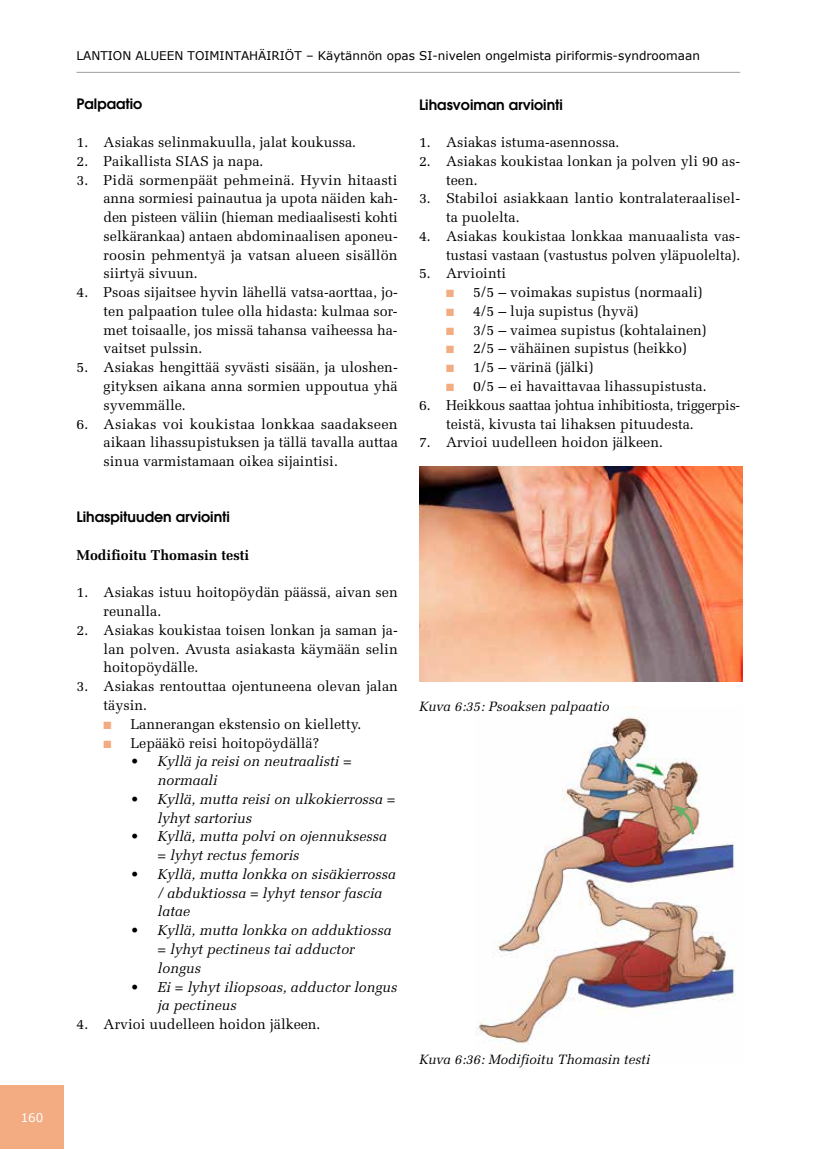
<style>
.page{position:relative;width:821px;height:1149px;background:#fff}
.page>*{position:absolute;margin:0;border:0;box-sizing:border-box;transform-origin:0 0}
.t1{font:14.25px/18.8px "Melior";color:#000;text-align:justify}
.t2{font:italic 14.25px/18.8px "Melior";color:#000}
.t3{font:600 14.25px "Avant Garde";color:#000}
.t4{font:700 14.25px "Melior";color:#000}
.t5{font:italic 13.5px "Melior";color:#000}
.t6{font:12px "Verdana";color:#000}
.t7{font:12px "Verdana";color:#fff}
.s1{color:#f3ab81}
.s2{font-style:normal}
</style>
<div class="page">
<hr style="left:77px;top:72px;width:663px;height:1px;background:#9d9d9c">
<div style="left:0;top:1084px;width:64px;height:64px;background:#f3ab81"></div>
<img style="left:476px;top:706px;width:260px;height:338px">
<img style="left:419px;top:466px;width:323px;height:215px">
<svg style="left:673px;top:804px;width:23px;height:33px"></svg>
<p class="t7" style="left:21px;top:1109px;width:24px">160</p>
<p class="t6" style="left:77px;top:48px;width:625px">LANTION ALUEEN TOIMINTAHÄIRIÖT – Käytännön opas SI-nivelen ongelmista piriformis-syndroomaan</p>
<p class="t3" style="left:77px;top:95px;width:67px">Palpaatio</p>
<p class="t1" style="left:77px;top:133px;width:281px">1. Asiakas selinmakuulla, jalat koukussa.</p>
<p class="t1" style="left:77px;top:151px;width:188px">2. Paikallista SIAS ja napa.</p>
<p class="t1" style="left:104px;top:170px;width:296px;text-indent:-27px">3. Pidä sormenpäät pehmeinä. Hyvin hitaasti anna sormiesi painautua ja upota näiden kah&shy;den pisteen väliin (hieman mediaalisesti kohti selkärankaa) antaen abdominaalisen aponeu&shy;roosin pehmentyä ja vatsan alueen sisällön siirtyä sivuun.</p>
<p class="t1" style="left:104px;top:283px;width:296px;text-indent:-27px">4. Psoas sijaitsee hyvin lähellä vatsa-aorttaa, jo&shy;ten palpaation tulee olla hidasta: kulmaa sor&shy;met toisaalle, jos missä tahansa vaiheessa ha&shy;vaitset pulssin.</p>
<p class="t1" style="left:104px;top:358px;width:296px;text-indent:-27px">5. Asiakas hengittää syvästi sisään, ja uloshen&shy;gityksen aikana anna sormien uppoutua yhä syvemmälle.</p>
<p class="t1" style="left:104px;top:414px;width:296px;text-indent:-27px">6. Asiakas voi koukistaa lonkkaa saadakseen aikaan lihassupistuksen ja tällä tavalla auttaa sinua varmistamaan oikea sijaintisi.</p>
<p class="t3" style="left:77px;top:507px;width:155px">Lihaspituuden arviointi</p>
<p class="t4" style="left:77px;top:546px;width:174px">Modifioitu Thomasin testi</p>
<p class="t1" style="left:104px;top:583px;width:296px;text-indent:-27px">1. Asiakas istuu hoitopöydän päässä, aivan sen reunalla.</p>
<p class="t1" style="left:104px;top:620px;width:296px;text-indent:-27px">2. Asiakas koukistaa toisen lonkan ja saman ja&shy;lan polven. Avusta asiakasta käymään selin hoitopöydälle.</p>
<p class="t1" style="left:104px;top:676px;width:296px;text-indent:-27px">3. Asiakas rentouttaa ojentuneena olevan jalan täysin.</p>
<p class="t1" style="left:104px;top:714px;width:259px"><span class="s1">■</span> Lannerangan ekstensio on kielletty.</p>
<p class="t1" style="left:104px;top:733px;width:217px"><span class="s1">■</span> Lepääkö reisi hoitopöydällä?</p>
<p class="t2" style="left:158px;top:751px;width:195px;text-indent:-27px"><span class="s2">•</span> Kyllä ja reisi on neutraalisti = normaali</p>
<p class="t2" style="left:158px;top:789px;width:239px;text-indent:-27px"><span class="s2">•</span> Kyllä, mutta reisi on ulkokierrossa = lyhyt sartorius</p>
<p class="t2" style="left:158px;top:827px;width:231px;text-indent:-27px"><span class="s2">•</span> Kyllä, mutta polvi on ojennuksessa = lyhyt rectus femoris</p>
<p class="t2" style="left:158px;top:864px;width:240px;text-indent:-27px"><span class="s2">•</span> Kyllä, mutta lonkka on sisäkierrossa / abduktiossa = lyhyt tensor fascia latae</p>
<p class="t2" style="left:158px;top:920px;width:235px;text-indent:-27px"><span class="s2">•</span> Kyllä, mutta lonkka on adduktiossa = lyhyt pectineus tai adductor longus</p>
<p class="t2" style="left:158px;top:977px;width:241px;text-indent:-27px"><span class="s2">•</span> Ei = lyhyt iliopsoas, adductor longus ja pectineus</p>
<p class="t1" style="left:77px;top:1014px;width:245px">4. Arvioi uudelleen hoidon jälkeen.</p>
<p class="t3" style="left:419px;top:95px;width:145px">Lihasvoiman arviointi</p>
<p class="t1" style="left:419px;top:133px;width:202px">1. Asiakas istuma-asennossa.</p>
<p class="t1" style="left:446px;top:152px;width:296px;text-indent:-27px">2. Asiakas koukistaa lonkan ja polven yli 90 as&shy;teen.</p>
<p class="t1" style="left:446px;top:189px;width:296px;text-indent:-27px">3. Stabiloi asiakkaan lantio kontralateraalisel&shy;ta puolelta.</p>
<p class="t1" style="left:419px;top:226px;width:323px;text-align:right">4. Asiakas koukistaa lonkkaa manuaalista vas&shy;tustasi vastaan (vastustus polven yläpuolelta).</p>
<p class="t1" style="left:419px;top:264px;width:89px">5. Arviointi</p>
<p class="t1" style="left:446px;top:283px;width:258px"><span class="s1">■</span> 5/5 – voimakas supistus (normaali)</p>
<p class="t1" style="left:446px;top:301px;width:194px"><span class="s1">■</span> 4/5 – luja supistus (hyvä)</p>
<p class="t1" style="left:446px;top:320px;width:262px"><span class="s1">■</span> 3/5 – vaimea supistus (kohtalainen)</p>
<p class="t1" style="left:446px;top:339px;width:242px"><span class="s1">■</span> 2/5 – vähäinen supistus (heikko)</p>
<p class="t1" style="left:446px;top:358px;width:149px"><span class="s1">■</span> 1/5 – värinä (jälki)</p>
<p class="t1" style="left:446px;top:376px;width:262px"><span class="s1">■</span> 0/5 – ei havaittavaa lihassupistusta.</p>
<p class="t1" style="left:446px;top:395px;width:296px;text-indent:-27px">6. Heikkous saattaa johtua inhibitiosta, triggerpis&shy;teistä, kivusta tai lihaksen pituudesta.</p>
<p class="t1" style="left:419px;top:433px;width:245px">7. Arvioi uudelleen hoidon jälkeen.</p>
<p class="t5" style="left:419px;top:698px;width:192px">Kuva 6:35: Psoaksen palpaatio</p>
<p class="t5" style="left:419px;top:1050px;width:232px">Kuva 6:36: Modifioitu Thomasin testi</p>
</div>
